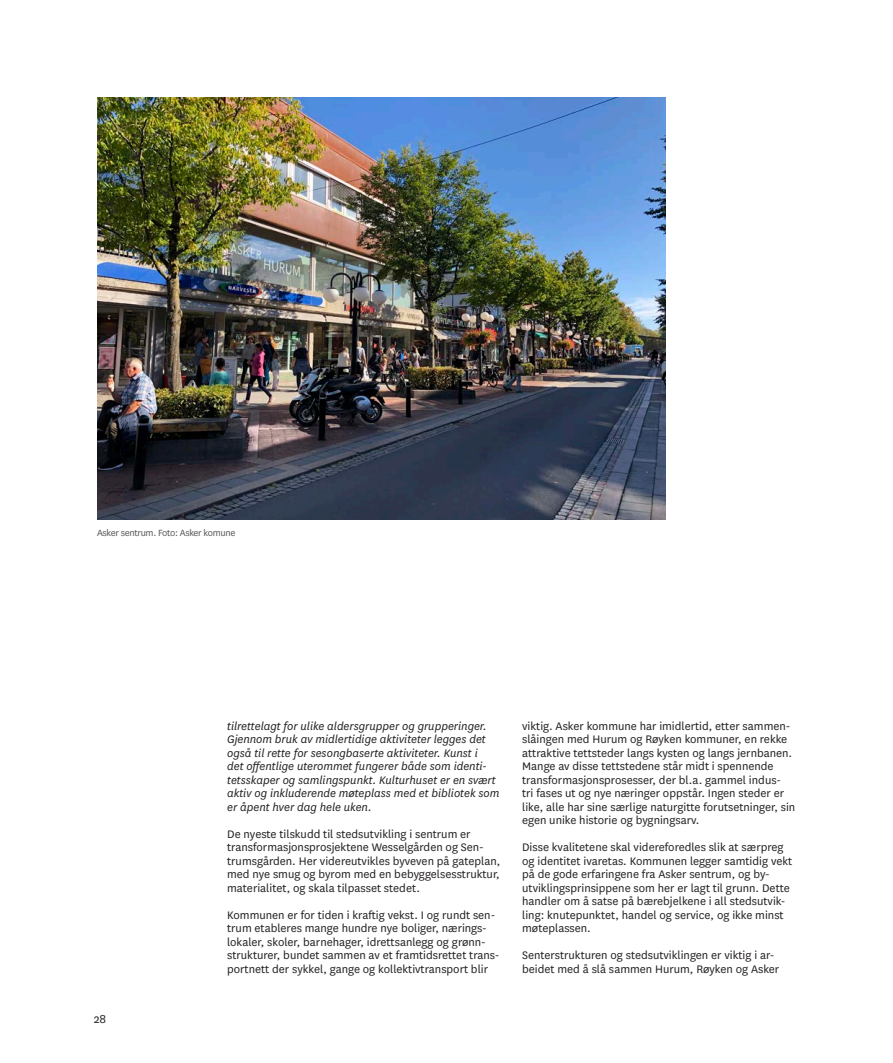
<style>
.page{position:relative;width:893px;height:1063px;background:#fff}
.page>*{position:absolute;margin:0;border:0;box-sizing:border-box;transform-origin:0 0}
.t1{font:13.5px "National";color:#231f20}
.brød{font:12.75px/13.5px "National";color:#231f20}
.brød-2{font:italic 12.75px/13.5px "National";color:#231f20}
.Fakta_hvit{font:10.5px "National";letter-spacing:-.03em;color:#57585a}
.s1{font-style:normal}
</style>
<div class="page">
<img style="left:97px;top:97px;width:569px;height:422px">
<p class="Fakta_hvit" style="left:97px;top:526px;width:140px">Asker sentrum. Foto: Asker komune</p>
<p class="t1" style="left:94px;top:1011px;width:14px">28</p>
<p class="brød-2" style="left:227px;top:719px;width:274px">tilrettelagt for ulike aldersgrupper og grupperinger.<br>Gjennom bruk av midlertidige aktiviteter legges det også til rette for sesongbaserte aktiviteter. Kunst i<br>det offentlige uterommet fungerer både som identi&shy;tetsskaper og samlingspunkt. Kulturhuset er en svært aktiv og inkluderende møteplass med et bibliotek som er åpent hver dag hele uken<span class="s1">.</span></p>
<p class="brød" style="left:227px;top:826px;width:275px">De nyeste tilskudd til stedsutvikling i sentrum er transformasjonsprosjektene Wesselgården og Sen&shy;trumsgården. Her videreutvikles byveven på gateplan, med nye smug og byrom med en bebyggelsesstruktur, materialitet, og skala tilpasset stedet.</p>
<p class="brød" style="left:227px;top:907px;width:274px">Kommunen er for tiden i kraftig vekst. I og rundt sen&shy;trum etableres mange hundre nye boliger, nærings&shy;lokaler, skoler, barnehager, idrettsanlegg og grønn&shy;strukturer, bundet sammen av et framtidsrettet trans&shy;portnett der sykkel, gange og kollektivtransport blir</p>
<p class="brød" style="left:522px;top:718px;width:275px">viktig. Asker kommune har imidlertid, etter sammen&shy;slåingen med Hurum og Røyken kommuner, en rekke attraktive tettsteder langs kysten og langs jernbanen.<br>Mange av disse tettstedene står midt i spennende transformasjonsprosesser, der bl.a. gammel indus&shy;tri fases ut og nye næringer oppstår. Ingen steder er like, alle har sine særlige naturgitte forutsetninger, sin egen unike historie og bygningsarv.</p>
<p class="brød" style="left:522px;top:840px;width:272px">Disse kvalitetene skal videreforedles slik at særpreg og identitet ivaretas. Kommunen legger samtidig vekt på de gode erfaringene fra Asker sentrum, og by&shy;utviklingsprinsippene som her er lagt til grunn. Dette handler om å satse på bærebjelkene i all stedsutvik&shy;ling: knutepunktet, handel og service, og ikke minst møteplassen.</p>
<p class="brød" style="left:522px;top:948px;width:259px">Senterstrukturen og stedsutviklingen er viktig i ar&shy;beidet med å slå sammen Hurum, Røyken og Asker</p>
</div>
